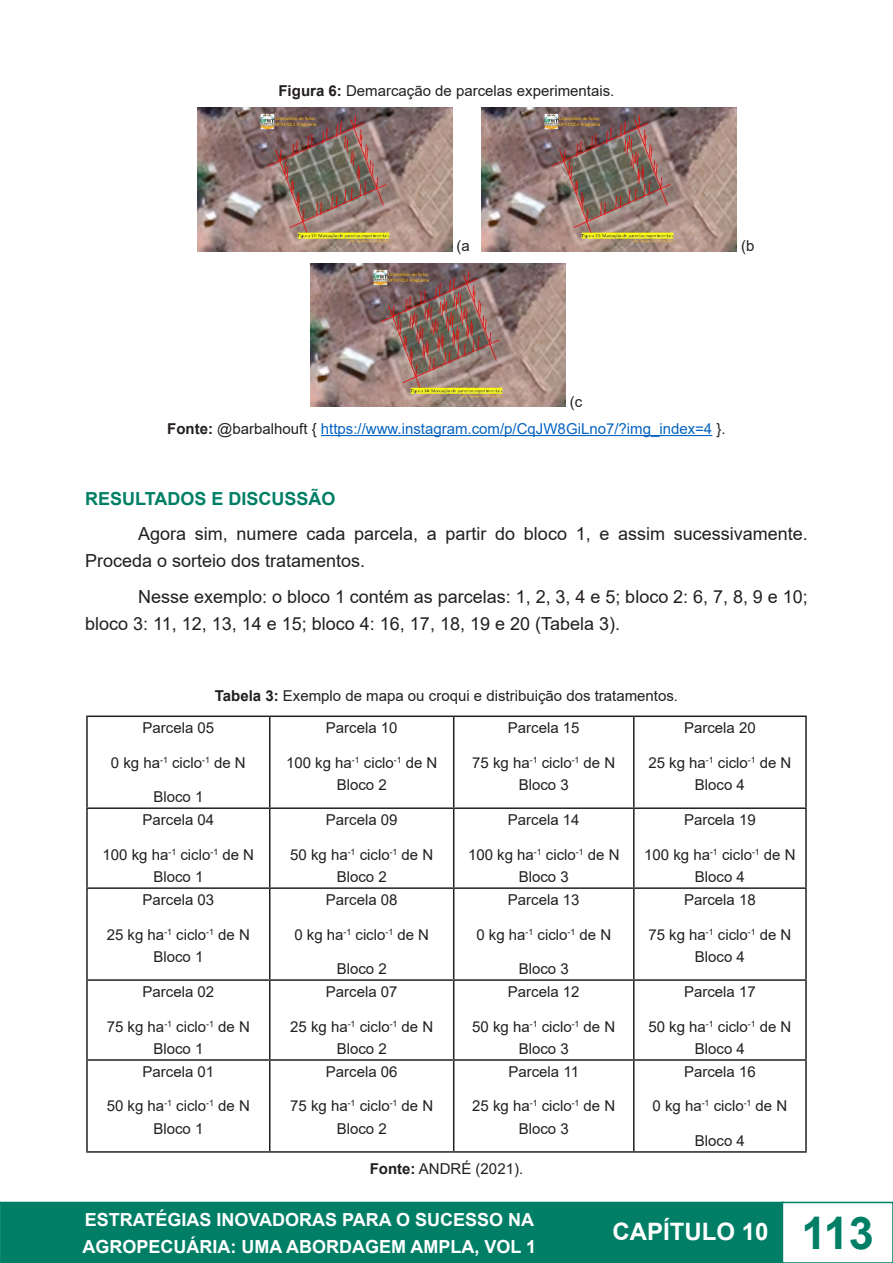
<style>
.page{position:relative;width:893px;height:1263px;background:#fff}
.page>*{position:absolute;margin:0;border:0;box-sizing:border-box;transform-origin:0 0}
.t1{font:700 24px "Arial";color:#fff}
.t2{font:18px/27px "Arial";color:#231f20}
.t3{font:700 18px/27px "Arial";color:#fff}
.t4{font:700 18px "Arial";color:#007f66}
.t5{font:15px/22.5px "Arial";color:#231f20;text-align:center}
.t6{font:15px "Arial";color:#0563c1}
.s1{font-weight:700}
.s2{font-weight:700;color:#231f20}
.s3{color:#231f20}
.s4{font-size:45px;color:#007f66}
</style>
<div class="page">
<div style="left:1px;top:1202px;width:782px;height:60px;background:#007f66"></div>
<div style="left:0;top:1202px;width:784px;height:61px;border:2px solid #007f66"></div>
<svg style="left:0;top:1202px;width:1px;height:61px"></svg>
<div style="left:782px;top:1202px;width:111px;height:61px;border:2px solid #007f66"></div>
<hr style="left:321px;top:435px;width:391px;height:1px;background:#0563c1">
<img style="left:197px;top:108px;width:255px;height:143px">
<img style="left:482px;top:108px;width:255px;height:143px">
<img style="left:311px;top:263px;width:255px;height:144px">
<hr style="left:86px;top:715px;width:184px;height:2px;background:#231f20">
<hr style="left:86px;top:717px;width:2px;height:90px;background:#231f20">
<hr style="left:270px;top:715px;width:184px;height:2px;background:#231f20">
<hr style="left:269px;top:717px;width:1px;height:90px;background:#231f20">
<hr style="left:454px;top:715px;width:180px;height:2px;background:#231f20">
<hr style="left:453px;top:717px;width:1px;height:90px;background:#231f20">
<hr style="left:634px;top:715px;width:173px;height:2px;background:#231f20">
<hr style="left:633px;top:717px;width:2px;height:90px;background:#231f20">
<hr style="left:805px;top:717px;width:2px;height:90px;background:#231f20">
<hr style="left:86px;top:807px;width:184px;height:2px;background:#231f20">
<hr style="left:86px;top:809px;width:2px;height:78px;background:#231f20">
<hr style="left:270px;top:807px;width:184px;height:2px;background:#231f20">
<hr style="left:269px;top:809px;width:1px;height:78px;background:#231f20">
<hr style="left:454px;top:807px;width:180px;height:2px;background:#231f20">
<hr style="left:453px;top:809px;width:1px;height:78px;background:#231f20">
<hr style="left:634px;top:807px;width:173px;height:2px;background:#231f20">
<hr style="left:633px;top:809px;width:2px;height:78px;background:#231f20">
<hr style="left:805px;top:809px;width:2px;height:78px;background:#231f20">
<hr style="left:86px;top:887px;width:184px;height:2px;background:#231f20">
<hr style="left:86px;top:889px;width:2px;height:90px;background:#231f20">
<hr style="left:270px;top:887px;width:184px;height:2px;background:#231f20">
<hr style="left:269px;top:889px;width:1px;height:90px;background:#231f20">
<hr style="left:454px;top:887px;width:180px;height:2px;background:#231f20">
<hr style="left:453px;top:889px;width:1px;height:90px;background:#231f20">
<hr style="left:634px;top:887px;width:173px;height:2px;background:#231f20">
<hr style="left:633px;top:889px;width:2px;height:90px;background:#231f20">
<hr style="left:805px;top:889px;width:2px;height:90px;background:#231f20">
<hr style="left:86px;top:979px;width:184px;height:2px;background:#231f20">
<hr style="left:86px;top:981px;width:2px;height:78px;background:#231f20">
<hr style="left:270px;top:979px;width:184px;height:2px;background:#231f20">
<hr style="left:269px;top:981px;width:1px;height:78px;background:#231f20">
<hr style="left:454px;top:979px;width:180px;height:2px;background:#231f20">
<hr style="left:453px;top:981px;width:1px;height:78px;background:#231f20">
<hr style="left:634px;top:979px;width:173px;height:2px;background:#231f20">
<hr style="left:633px;top:981px;width:2px;height:78px;background:#231f20">
<hr style="left:805px;top:981px;width:2px;height:78px;background:#231f20">
<hr style="left:86px;top:1059px;width:184px;height:2px;background:#231f20">
<hr style="left:86px;top:1061px;width:2px;height:90px;background:#231f20">
<hr style="left:270px;top:1059px;width:184px;height:2px;background:#231f20">
<hr style="left:269px;top:1061px;width:1px;height:90px;background:#231f20">
<hr style="left:454px;top:1059px;width:180px;height:2px;background:#231f20">
<hr style="left:453px;top:1061px;width:1px;height:90px;background:#231f20">
<hr style="left:634px;top:1059px;width:173px;height:2px;background:#231f20">
<hr style="left:633px;top:1061px;width:2px;height:90px;background:#231f20">
<hr style="left:805px;top:1061px;width:2px;height:90px;background:#231f20">
<hr style="left:86px;top:1151px;width:184px;height:2px;background:#231f20">
<hr style="left:270px;top:1151px;width:184px;height:2px;background:#231f20">
<hr style="left:454px;top:1151px;width:180px;height:2px;background:#231f20">
<hr style="left:634px;top:1151px;width:173px;height:2px;background:#231f20">
<p class="t5" style="left:278px;top:79px;width:337px"><span class="s1">Figura 6:</span> Demarcação de parcelas experimentais.</p>
<p class="t5" style="left:457px;top:235px;width:15px">(a</p>
<p class="t5" style="left:741px;top:235px;width:15px">(b</p>
<p class="t5" style="left:570px;top:390px;width:14px">(c</p>
<p class="t6" style="left:167px;top:418px;width:560px"><span class="s2">Fonte:</span> <span class="s3">@barbalhouft {</span> https://www.instagram.com/p/CqJW8GiLno7/?img_index=4 <span class="s3">}.</span></p>
<p class="t4" style="left:85px;top:486px;width:252px">RESULTADOS E DISCUSSÃO</p>
<p class="t2" style="left:85px;top:520px;width:724px;text-indent:53px">Agora sim, numere cada parcela, a partir do bloco 1, e assim sucessivamente.<br>Proceda o sorteio dos tratamentos.</p>
<p class="t2" style="left:85px;top:583px;width:724px;text-indent:53px">Nesse exemplo: o bloco 1 contém as parcelas: 1, 2, 3, 4 e 5; bloco 2: 6, 7, 8, 9 e 10; bloco 3: 11, 12, 13, 14 e 15; bloco 4: 16, 17, 18, 19 e 20 (Tabela 3).</p>
<p class="t5" style="left:215px;top:684px;width:465px"><span class="s1">Tabela 3:</span> Exemplo de mapa ou croqui e distribuição dos tratamentos.</p>
<p class="t5" style="left:142px;top:716px;width:73px">Parcela 05</p>
<p class="t5" style="left:111px;top:751px;width:136px">0 kg ha<sup>-1</sup> ciclo<sup>-1</sup> de N</p>
<p class="t5" style="left:153px;top:785px;width:52px">Bloco 1</p>
<p class="t5" style="left:142px;top:808px;width:73px">Parcela 04</p>
<p class="t5" style="left:103px;top:843px;width:153px">100 kg ha<sup>-1</sup> ciclo<sup>-1</sup> de N<br>Bloco 1</p>
<p class="t5" style="left:142px;top:888px;width:73px">Parcela 03</p>
<p class="t5" style="left:107px;top:923px;width:145px">25 kg ha<sup>-1</sup> ciclo<sup>-1</sup> de N<br>Bloco 1</p>
<p class="t5" style="left:142px;top:980px;width:73px">Parcela 02</p>
<p class="t5" style="left:107px;top:1015px;width:145px">75 kg ha<sup>-1</sup> ciclo<sup>-1</sup> de N<br>Bloco 1</p>
<p class="t5" style="left:142px;top:1060px;width:73px">Parcela 01</p>
<p class="t5" style="left:107px;top:1095px;width:145px">50 kg ha<sup>-1</sup> ciclo<sup>-1</sup> de N<br>Bloco 1</p>
<p class="t5" style="left:326px;top:716px;width:73px">Parcela 10</p>
<p class="t5" style="left:286px;top:751px;width:153px">100 kg ha<sup>-1</sup> ciclo<sup>-1</sup> de N<br>Bloco 2</p>
<p class="t5" style="left:326px;top:808px;width:73px">Parcela 09</p>
<p class="t5" style="left:290px;top:843px;width:145px">50 kg ha<sup>-1</sup> ciclo<sup>-1</sup> de N<br>Bloco 2</p>
<p class="t5" style="left:326px;top:888px;width:73px">Parcela 08</p>
<p class="t5" style="left:294px;top:923px;width:136px">0 kg ha<sup>-1</sup> ciclo<sup>-1</sup> de N</p>
<p class="t5" style="left:337px;top:957px;width:52px">Bloco 2</p>
<p class="t5" style="left:326px;top:980px;width:73px">Parcela 07</p>
<p class="t5" style="left:290px;top:1015px;width:145px">25 kg ha<sup>-1</sup> ciclo<sup>-1</sup> de N<br>Bloco 2</p>
<p class="t5" style="left:326px;top:1060px;width:73px">Parcela 06</p>
<p class="t5" style="left:290px;top:1095px;width:145px">75 kg ha<sup>-1</sup> ciclo<sup>-1</sup> de N<br>Bloco 2</p>
<p class="t5" style="left:508px;top:716px;width:73px">Parcela 15</p>
<p class="t5" style="left:472px;top:751px;width:145px">75 kg ha<sup>-1</sup> ciclo<sup>-1</sup> de N<br>Bloco 3</p>
<p class="t5" style="left:508px;top:808px;width:73px">Parcela 14</p>
<p class="t5" style="left:468px;top:843px;width:153px">100 kg ha<sup>-1</sup> ciclo<sup>-1</sup> de N<br>Bloco 3</p>
<p class="t5" style="left:508px;top:888px;width:73px">Parcela 13</p>
<p class="t5" style="left:476px;top:923px;width:136px">0 kg ha<sup>-1</sup> ciclo<sup>-1</sup> de N</p>
<p class="t5" style="left:519px;top:957px;width:52px">Bloco 3</p>
<p class="t5" style="left:508px;top:980px;width:73px">Parcela 12</p>
<p class="t5" style="left:472px;top:1015px;width:145px">50 kg ha<sup>-1</sup> ciclo<sup>-1</sup> de N<br>Bloco 3</p>
<p class="t5" style="left:508px;top:1060px;width:72px">Parcela 11</p>
<p class="t5" style="left:472px;top:1095px;width:145px">25 kg ha<sup>-1</sup> ciclo<sup>-1</sup> de N<br>Bloco 3</p>
<p class="t5" style="left:370px;top:1157px;width:155px"><span class="s1">Fonte:</span> ANDRÉ (2021).</p>
<p class="t5" style="left:684px;top:716px;width:73px">Parcela 20</p>
<p class="t5" style="left:648px;top:751px;width:145px">25 kg ha<sup>-1</sup> ciclo<sup>-1</sup> de N<br>Bloco 4</p>
<p class="t5" style="left:684px;top:808px;width:73px">Parcela 19</p>
<p class="t5" style="left:644px;top:843px;width:153px">100 kg ha<sup>-1</sup> ciclo<sup>-1</sup> de N<br>Bloco 4</p>
<p class="t5" style="left:684px;top:888px;width:73px">Parcela 18</p>
<p class="t5" style="left:648px;top:923px;width:145px">75 kg ha<sup>-1</sup> ciclo<sup>-1</sup> de N<br>Bloco 4</p>
<p class="t5" style="left:684px;top:980px;width:73px">Parcela 17</p>
<p class="t5" style="left:648px;top:1015px;width:145px">50 kg ha<sup>-1</sup> ciclo<sup>-1</sup> de N<br>Bloco 4</p>
<p class="t5" style="left:684px;top:1060px;width:73px">Parcela 16</p>
<p class="t5" style="left:652px;top:1095px;width:136px">0 kg ha<sup>-1</sup> ciclo<sup>-1</sup> de N</p>
<p class="t5" style="left:695px;top:1129px;width:52px">Bloco 4</p>
<p class="t3" style="left:82px;top:1206px;width:455px">ESTRATÉGIAS INOVADORAS PARA O SUCESSO NA<br>AGROPECUÁRIA: UMA ABORDAGEM AMPLA, VOL 1</p>
<h1 class="t1" style="left:612px;top:1215px;width:263px">CAPÍTULO 10 <span class="s4">113</span></h1>
</div>
